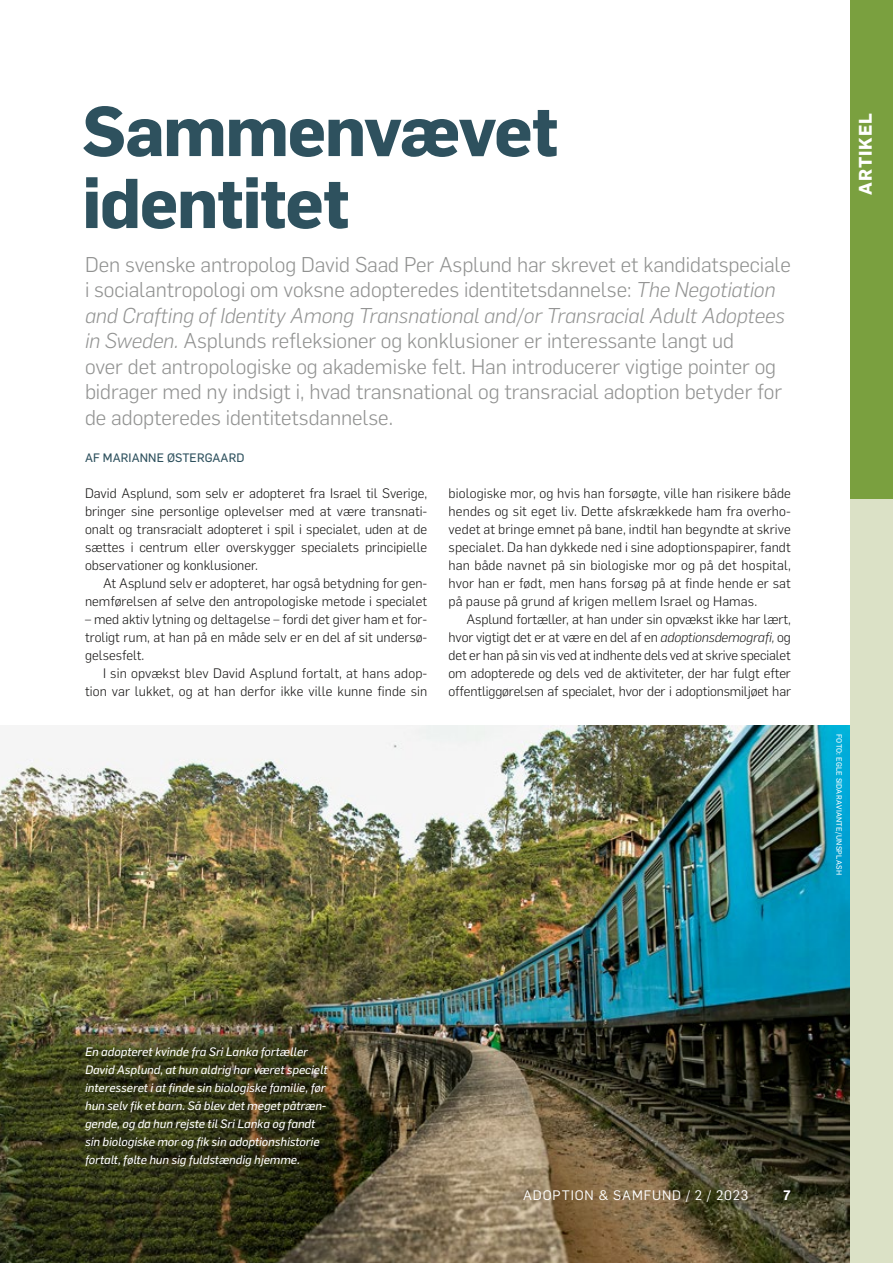
<style>
.page{position:relative;width:893px;height:1263px;background:#fff}
.page>*{position:absolute;margin:0;border:0;box-sizing:border-box;transform-origin:0 0}
.t1{font:700 69px/72px "Flama";letter-spacing:-.02em;color:#2e515e}
.t2{font:300 21px/25.5px "Flama";letter-spacing:-.005em;color:#919291}
.t3{font:700 17.85px "Flama";letter-spacing:.05em;color:#fff}
.t4{font:300 13.5px/18px "Flama";color:#181716;text-align:justify}
.t5{font:13.5px "Flama";letter-spacing:.065em;color:#fff}
.t6{font:600 13.5px "Flama";color:#fff}
.t7{font:italic 12px/18px "Flama Basic";color:#fff}
.t8{font:12px "Flama Basic";letter-spacing:.01em;color:#2e515e}
.t9{font:7.5px "Flama Basic";letter-spacing:.03em;color:#fff}
.s1{font-style:italic}
</style>
<div class="page">
<img style="left:0;top:725px;width:850px;height:538px">
<div style="left:850px;top:0;width:43px;height:1263px;background:#dbe1c6"></div>
<div style="left:850px;top:0;width:43px;height:498px;background:#7aa03f"></div>
<h1 class="t1" style="left:82px;top:90px;width:477px">Sammenvævet identitet</h1>
<p class="t2" style="left:85px;top:250px;width:707px">Den svenske antropolog David Saad Per Asplund har skrevet et kandidatspeciale i socialantropologi om voksne adopteredes identitetsdannelse: <span class="s1">The Negotiation and Crafting of Identity Among Transnational and/or Transracial Adult Adoptees in Sweden.</span> Asplunds refleksioner og konklusioner er interessante langt ud<br>over det antropologiske og akademiske felt. Han introducerer vigtige pointer og bidrager med ny indsigt i, hvad transnational og transracial adoption betyder for de adopteredes identitetsdannelse.</p>
<p class="t8" style="left:85px;top:449px;width:161px">AF MARIANNE ØSTERGAARD</p>
<p class="t4" style="left:85px;top:484px;width:344px">David Asplund, som selv er adopteret fra Israel til Sverige, bringer sine personlige oplevelser med at være transnati&shy;onalt og transracialt adopteret i spil i specialet, uden at de sættes i centrum eller overskygger specialets principielle observationer og konklusioner.</p>
<p class="t4" style="left:85px;top:574px;width:344px;text-align:right">At Asplund selv er adopteret, har også betydning for gen&shy;nemførelsen af selve den antropologiske metode i specialet</p>
<p class="t4" style="left:85px;top:609px;width:344px">– med aktiv lytning og deltagelse – fordi det giver ham et for&shy;troligt rum, at han på en måde selv er en del af sit undersø&shy;gelsesfelt.</p>
<p class="t4" style="left:85px;top:663px;width:344px;text-align:right">I sin opvækst blev David Asplund fortalt, at hans adop&shy;tion var lukket, og at han derfor ikke ville kunne finde sin</p>
<p class="t4" style="left:449px;top:483px;width:344px">biologiske mor, og hvis han forsøgte, ville han risikere både hendes og sit eget liv. Dette afskrækkede ham fra overho&shy;vedet at bringe emnet på bane, indtil han begyndte at skrive specialet. Da han dykkede ned i sine adoptionspapirer, fandt han både navnet på sin biologiske mor og på det hospital, hvor han er født, men hans forsøg på at finde hende er sat på pause på grund af krigen mellem Israel og Hamas.</p>
<p class="t4" style="left:449px;top:609px;width:344px;text-indent:18px">Asplund fortæller, at han under sin opvækst ikke har lært, hvor vigtigt det er at være en del af en <span class="s1">adoptionsdemografi,</span> og det er han på sin vis ved at indhente dels ved at skrive specialet om adopterede og dels ved de aktiviteter, der har fulgt efter offentliggørelsen af specialet, hvor der i adoptionsmiljøet har</p>
<h3 class="t3" style="left:852px;top:195px;width:83px;rotate:-90deg">ARTIKEL</h3>
<p class="t9" style="left:844px;top:734px;width:143px;rotate:90deg">FOTO: EGLE SIDARAVIANTE/UNSPLASH</p>
<p class="t7" style="left:85px;top:1042px;width:244px">En adopteret kvinde fra Sri Lanka fortæller David Asplund, at hun aldrig har været specielt interesseret i at finde sin biologiske familie, før hun selv fik et barn. Så blev det meget påtræn&shy;gende, og da hun rejste til Sri Lanka og fandt sin biologiske mor og fik sin adoptionshistorie fortalt, følte hun sig fuldstændig hjemme.</p>
<p class="t5" style="left:523px;top:1186px;width:227px">ADOPTION &amp; SAMFUND / 2 / 2023</p>
<p class="t6" style="left:783px;top:1185px;width:9px">7</p>
</div>
